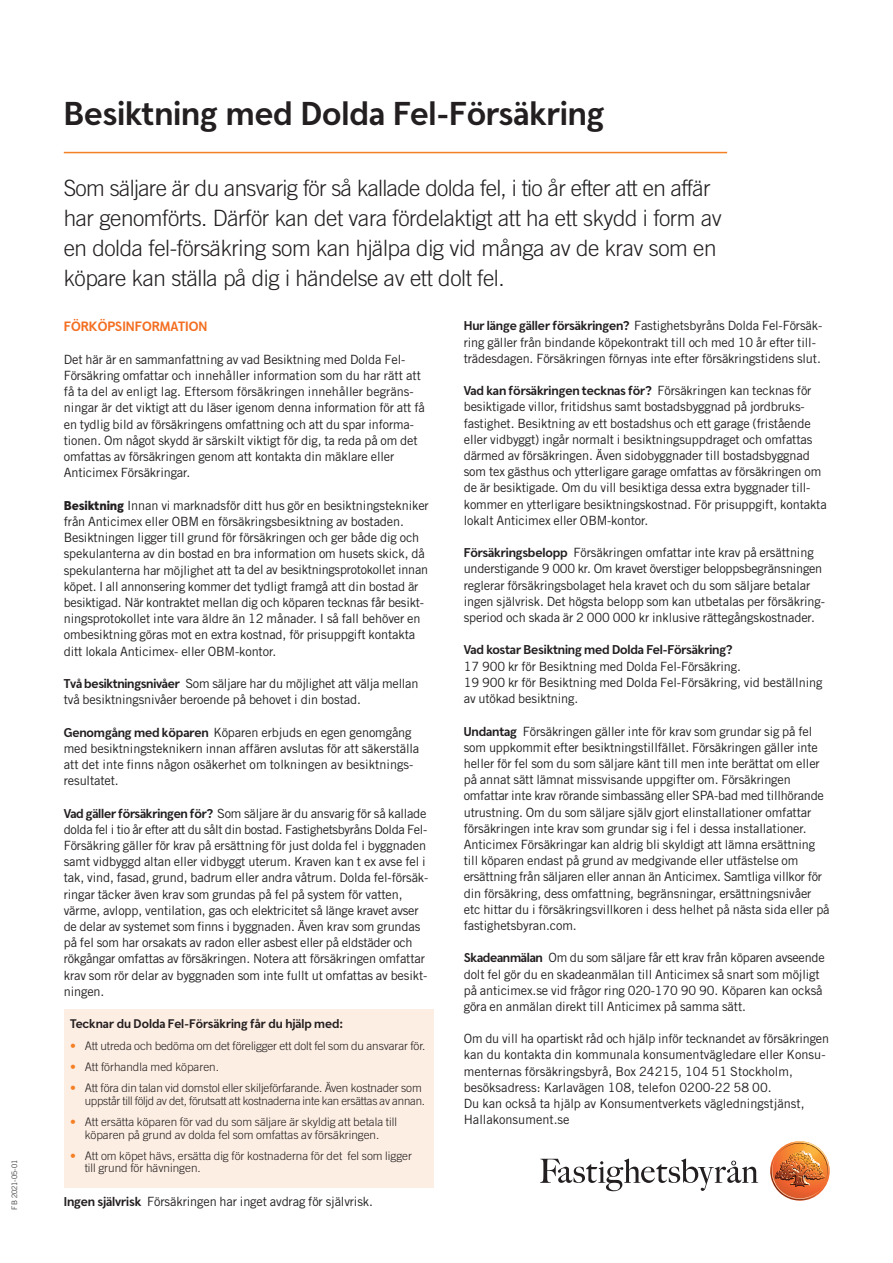
<style>
.page{position:relative;width:893px;height:1263px;background:#fff}
.page>*{position:absolute;margin:0;border:0;box-sizing:border-box;transform-origin:0 0}
.t1{font:700 33px "Swedbank Headline";color:#231f20}
.t2{font:300 22.5px/30px "Trade Gothic LT Std";letter-spacing:-.02em;color:#231f20}
.t3{font:700 13.5px "Swedbank Headline";color:#f36e21}
.t4{font:12.75px/16.2px "Trade Gothic LT Std";letter-spacing:-.01em;color:#231f20}
.t5{font:700 12.75px "Swedbank Headline";letter-spacing:-.01em;color:#231f20}
.t6{font:700 12.45px "Swedbank Headline";color:#231f20}
.t7{font:300 11.7px/13.2px "Trade Gothic LT Std";color:#231f20;text-align:center}
.t8{font:300 11.7px/13.2px "Trade Gothic LT Std";letter-spacing:-.02em;color:#231f20;text-align:right}
.t9{font:300 7.5px "Trade Gothic LT Std";color:#231f20}
.s1{font-family:"Swedbank Headline";font-weight:900}
.s2{font-family:"Swedbank Headline";font-weight:700}
.s3{color:#f48026}
.s4{font-family:"Trade Gothic LT Std";font-weight:400}
</style>
<div class="page">
<hr style="left:64px;top:152px;width:663px;height:1px;background:#f48026">
<div style="left:64px;top:1009px;width:370px;height:179px;background:#fdeee3"></div>
<svg style="left:540px;top:1158px;width:218px;height:33px"></svg>
<img style="left:771px;top:1141px;width:58px;height:60px">
<p class="t9" style="left:10px;top:1210px;width:51px;rotate:-90deg">FB 2021-05-01</p>
<h1 class="t1" style="left:64px;top:94px;width:542px">Besiktning med Dolda Fel-Försäkring</h1>
<p class="t2" style="left:64px;top:173px;width:660px">Som säljare är du ansvarig för så kallade dolda fel, i tio år efter att en affär har genomförts. Därför kan det vara fördelaktigt att ha ett skydd i form av en dolda fel-försäkring som kan hjälpa dig vid många av de krav som en köpare kan ställa på dig i händelse av ett dolt fel.</p>
<p class="t3" style="left:64px;top:318px;width:145px">FÖRKÖPSINFORMATION</p>
<p class="t4" style="left:64px;top:351px;width:363px">Det här är en sammanfattning av vad Besiktning med Dolda Fel-Försäkring omfattar och innehåller information som du har rätt att få ta del av enligt lag. Eftersom försäkringen innehåller begräns&shy;ningar är det viktigt att du läser igenom denna information för att få en tydlig bild av försäkringens omfattning och att du spar informa&shy;tionen. Om något skydd är särskilt viktigt för dig, ta reda på om det omfattas av försäkringen genom att kontakta din mäklare eller Anticimex Försäkringar.</p>
<p class="t4" style="left:64px;top:497px;width:367px"><span class="s1">Besiktning</span> Innan vi marknadsför ditt hus gör en besiktningstekniker från Anticimex eller OBM en försäkringsbesiktning av bostaden.<br>Besiktningen ligger till grund för försäkringen och ger både dig och spekulanterna av din bostad en bra information om husets skick, då spekulanterna har möjlighet att ta del av besiktningsprotokollet innan köpet. I all annonsering kommer det tydligt framgå att din bostad är besiktigad. När kontraktet mellan dig och köparen tecknas får besikt&shy;ningsprotokollet inte vara äldre än 12 månader. I så fall behöver en ombesiktning göras mot en extra kostnad, för prisuppgift kontakta ditt lokala Anticimex- eller OBM-kontor.</p>
<p class="t4" style="left:64px;top:675px;width:356px"><span class="s2">Två besiktningsnivåer</span> Som säljare har du möjlighet att välja mellan två besiktningsnivåer beroende på behovet i din bostad.</p>
<p class="t4" style="left:64px;top:724px;width:357px"><span class="s2">Genomgång med köparen</span> Köparen erbjuds en egen genomgång med besiktningsteknikern innan affären avslutas för att säkerställa att det inte finns någon osäkerhet om tolkningen av besiktnings&shy;resultatet.</p>
<p class="t4" style="left:64px;top:805px;width:366px"><span class="s2">Vad gäller försäkringen för?</span> Som säljare är du ansvarig för så kallade dolda fel i tio år efter att du sålt din bostad. Fastighetsbyråns Dolda Fel-Försäkring gäller för krav på ersättning för just dolda fel i byggnaden samt vidbyggd altan eller vidbyggt uterum. Kraven kan t ex avse fel i tak, vind, fasad, grund, badrum eller andra våtrum. Dolda fel-försäk&shy;ringar täcker även krav som grundas på fel på system för vatten, värme, avlopp, ventilation, gas och elektricitet så länge kravet avser de delar av systemet som finns i byggnaden. Även krav som grundas på fel som har orsakats av radon eller asbest eller på eldstäder och rökgångar omfattas av försäkringen. Notera att försäkringen omfattar krav som rör delar av byggnaden som inte fullt ut omfattas av besikt&shy;ningen.</p>
<p class="t6" style="left:70px;top:1016px;width:275px">Tecknar du Dolda Fel-Försäkring får du hjälp med:</p>
<p class="t7" style="left:70px;top:1039px;width:357px"><span class="s3">•</span> Att utreda och bedöma om det föreligger ett dolt fel som du ansvarar för.</p>
<p class="t7" style="left:70px;top:1060px;width:150px"><span class="s3">•</span> Att förhandla med köparen.</p>
<p class="t8" style="left:70px;top:1081px;width:356px"><span class="s3">•</span> Att föra din talan vid domstol eller skiljeförfarande. Även kostnader som uppstår till följd av det, förutsatt att kostnaderna inte kan ersättas av annan.</p>
<p class="t7" style="left:70px;top:1115px;width:328px"><span class="s3">•</span> Att ersätta köparen för vad du som säljare är skyldig att betala till köparen på grund av dolda fel som omfattas av försäkringen.</p>
<p class="t7" style="left:85px;top:1149px;width:329px;line-height:12.5px;text-align:left;text-indent:-15px"><span class="s3">•</span> Att om köpet hävs, ersätta dig för kostnaderna för det fel som ligger till grund för hävningen.</p>
<p class="t4" style="left:64px;top:1194px;width:311px"><span class="s2">Ingen självrisk</span> Försäkringen har inget avdrag för självrisk.</p>
<p class="t4" style="left:464px;top:318px;width:360px"><span class="s2">Hur länge gäller försäkringen?</span> Fastighetsbyråns Dolda Fel-Försäk&shy;ring gäller från bindande köpekontrakt till och med 10 år efter till&shy;trädesdagen. Försäkringen förnyas inte efter försäkringstidens slut.</p>
<p class="t5" style="left:464px;top:383px;width:349px">Vad kan försäkringen tecknas för? <span class="s4">Försäkringen kan tecknas för</span></p>
<p class="t4" style="left:464px;top:399px;width:364px">besiktigade villor, fritidshus samt bostadsbyggnad på jordbruks&shy;fastighet. Besiktning av ett bostadshus och ett garage (fristående eller vidbyggt) ingår normalt i besiktningsuppdraget och omfattas därmed av försäkringen. Även sidobyggnader till bostadsbyggnad som tex gästhus och ytterligare garage omfattas av försäkringen om de är besiktigade. Om du vill besiktiga dessa extra byggnader till&shy;kommer en ytterligare besiktningskostnad. För prisuppgift, kontakta lokalt Anticimex eller OBM-kontor.</p>
<p class="t4" style="left:464px;top:544px;width:363px"><span class="s2">Försäkringsbelopp</span> Försäkringen omfattar inte krav på ersättning understigande 9 000 kr. Om kravet överstiger beloppsbegränsningen reglerar försäkringsbolaget hela kravet och du som säljare betalar ingen självrisk. Det högsta belopp som kan utbetalas per försäkring&shy;speriod och skada är 2 000 000 kr inklusive rättegångskostnader.</p>
<p class="t5" style="left:464px;top:642px;width:270px">Vad kostar Besiktning med Dolda Fel-Försäkring?</p>
<p class="t4" style="left:464px;top:658px;width:360px">17 900 kr för Besiktning med Dolda Fel-Försäkring.<br>19 900 kr för Besiktning med Dolda Fel-Försäkring, vid beställning av utökad besiktning.</p>
<p class="t4" style="left:464px;top:723px;width:367px"><span class="s2">Undantag</span> Försäkringen gäller inte för krav som grundar sig på fel som uppkommit efter besiktningstillfället. Försäkringen gäller inte heller för fel som du som säljare känt till men inte berättat om eller på annat sätt lämnat missvisande uppgifter om. Försäkringen omfattar inte krav rörande simbassäng eller SPA-bad med tillhörande utrustning. Om du som säljare själv gjort elinstallationer omfattar försäkringen inte krav som grundar sig i fel i dessa installationer.<br>Anticimex Försäkringar kan aldrig bli skyldigt att lämna ersättning till köparen endast på grund av medgivande eller utfästelse om ersättning från säljaren eller annan än Anticimex. Samtliga villkor för din försäkring, dess omfattning, begränsningar, ersättningsnivåer etc hittar du i försäkringsvillkoren i dess helhet på nästa sida eller på fastighetsbyran.com.</p>
<p class="t4" style="left:464px;top:949px;width:363px"><span class="s2">Skadeanmälan</span> Om du som säljare får ett krav från köparen avseende dolt fel gör du en skadeanmälan till Anticimex så snart som möjligt på anticimex.se vid frågor ring 020-170 90 90. Köparen kan också göra en anmälan direkt till Anticimex på samma sätt.</p>
<p class="t4" style="left:464px;top:1030px;width:367px">Om du vill ha opartiskt råd och hjälp inför tecknandet av försäkringen kan du kontakta din kommunala konsumentvägledare eller Konsu&shy;menternas försäkringsbyrå, Box 24215, 104 51 Stockholm, besöksadress: Karlavägen 108, telefon 0200-22 58 00.<br>Du kan också ta hjälp av Konsumentverkets vägledningstjänst, Hallakonsument.se</p>
</div>
